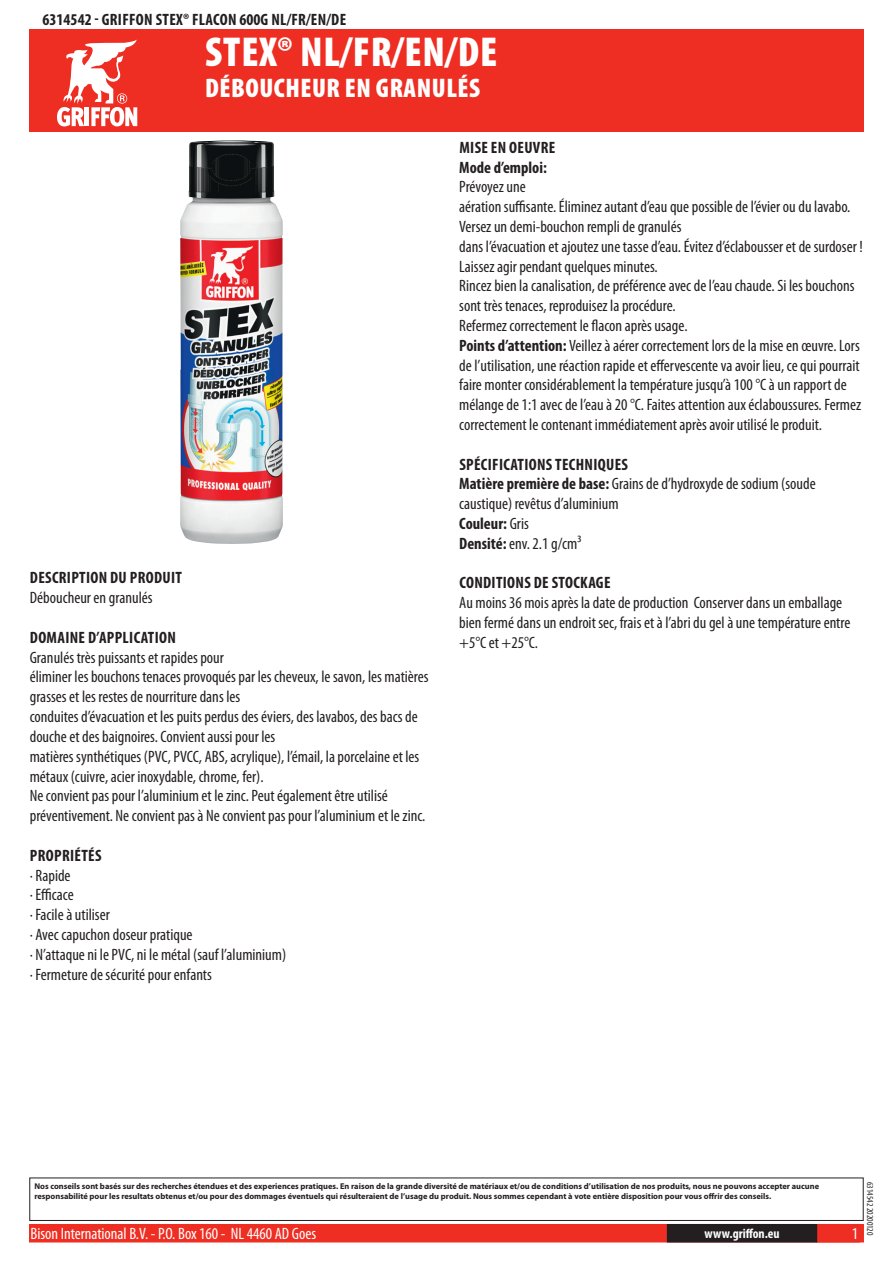
<style>
.page{position:relative;width:893px;height:1263px;background:#fff}
.page>*{position:absolute;margin:0;border:0;box-sizing:border-box;transform-origin:0 0}
.t1{font:900 condensed 42px "Myriad Pro";letter-spacing:.02em;color:#fff}
.t2{font:900 condensed 27px "Myriad Pro";letter-spacing:.02em;color:#fff}
.t3{font:condensed 16.5px/19.8px "Myriad Pro";color:#231f20}
.t4{font:700 condensed 16.5px/19.8px "Myriad Pro";letter-spacing:.02em;color:#231f20}
.t5{font:condensed 16.5px "Myriad Pro";color:#fff}
.t6{font:700 condensed 13.5px "Myriad Pro";color:#fff}
.t7{font:condensed 9px "Myriad Pro";color:#231f20}
.t8{font:700 8.4px/10.1px "Myriad Pro";color:#231f20}
.s1{font-weight:700}
</style>
<div class="page">
<div style="left:30px;top:1225px;width:833px;height:17px;background:#ee2e22"></div>
<div style="left:29px;top:1224px;width:835px;height:18px;border:2px solid #ee2e22"></div>
<div style="left:816px;top:1224px;width:44px;height:18px;border:2px solid #ee2e22"></div>
<div style="left:668px;top:1225px;width:148px;height:17px;background:#231f20"></div>
<div style="left:667px;top:1224px;width:150px;height:18px;border:2px solid #231f20"></div>
<div style="left:29px;top:1177px;width:835px;height:44px;border:1px solid #231f20"></div>
<div style="left:30px;top:30px;width:834px;height:102px;background:#ee2e22"></div>
<svg style="left:57px;top:39px;width:80px;height:87px"></svg>
<img style="left:180px;top:140px;width:103px;height:404px">
<p class="t4" style="left:43px;top:9px;width:304px">6314542 - GRIFFON STEX® FLACON 600G NL/FR/EN/DE</p>
<h1 class="t1" style="left:205px;top:25px;width:290px">STEX® NL/FR/EN/DE</h1>
<h2 class="t2" style="left:205px;top:70px;width:277px">DÉBOUCHEUR EN GRANULÉS</h2>
<p class="t4" style="left:30px;top:568px;width:154px">DESCRIPTION DU PRODUIT</p>
<p class="t3" style="left:30px;top:588px;width:124px">Déboucheur en granulés</p>
<p class="t4" style="left:30px;top:627px;width:147px">DOMAINE D’APPLICATION</p>
<p class="t3" style="left:30px;top:647px;width:400px">Granulés très puissants et rapides pour<br>éliminer les bouchons tenaces provoqués par les cheveux, le savon, les matières grasses et les restes de nourriture dans les<br>conduites d’évacuation et les puits perdus des éviers, des lavabos, des bacs de douche et des baignoires. Convient aussi pour les<br>matières synthétiques (PVC, PVCC, ABS, acrylique), l’émail, la porcelaine et les métaux (cuivre, acier inoxydable, chrome, fer).<br>Ne convient pas pour l’aluminium et le zinc. Peut également être utilisé préventivement. Ne convient pas à Ne convient pas pour l’aluminium et le zinc.</p>
<p class="t4" style="left:30px;top:845px;width:72px">PROPRIÉTÉS</p>
<p class="t3" style="left:30px;top:865px;width:258px">· Rapide<br>· Efficace<br>· Facile à utiliser<br>· Avec capuchon doseur pratique<br>· N’attaque ni le PVC, ni le métal (sauf l’aluminium) · Fermeture de sécurité pour enfants</p>
<p class="t4" style="left:459px;top:137px;width:98px">MISE EN OEUVRE<br>MODE D’EMPLOI:</p>
<p class="t3" style="left:459px;top:177px;width:405px">Prévoyez une<br>aération suffisante. Éliminez autant d’eau que possible de l’évier ou du lavabo.<br>Versez un demi-bouchon rempli de granulés<br>dans l’évacuation et ajoutez une tasse d’eau. Évitez d’éclabousser et de surdoser !<br>Laissez agir pendant quelques minutes.<br>Rincez bien la canalisation, de préférence avec de l’eau chaude. Si les bouchons sont très tenaces, reproduisez la procédure.<br>Refermez correctement le flacon après usage.<br><span class="s1">POINTS D’ATTENTION:</span> Veillez à aérer correctement lors de la mise en œuvre. Lors de l’utilisation, une réaction rapide et effervescente va avoir lieu, ce qui pourrait faire monter considérablement la température jusqu’à 100 °C à un rapport de mélange de 1:1 avec de l’eau à 20 °C. Faites attention aux éclaboussures. Fermez correctement le contenant immédiatement après avoir utilisé le produit.</p>
<p class="t3" style="left:459px;top:454px;width:358px"><span class="s1">SPÉCIFICATIONS TECHNIQUES<br>MATIÈRE PREMIÈRE DE BASE:</span> Grains de d’hydroxyde de sodium (soude caustique) revêtus d’aluminium<br><span class="s1">COULEUR:</span> Gris<br><span class="s1">DENSITÉ:</span> env. 2.1 g/cm³</p>
<p class="t4" style="left:459px;top:573px;width:153px">CONDITIONS DE STOCKAGE</p>
<p class="t3" style="left:459px;top:593px;width:393px">Au moins 36 mois après la date de production Conserver dans un emballage bien fermé dans un endroit sec, frais et à l’abri du gel à une température entre +5°C et +25°C.</p>
<p class="t8" style="left:34px;top:1181px;width:786px">Nos conseils sont basés sur des recherches étendues et des experiences pratiques. En raison de la grande diversité de matériaux et/ou de conditions d’utilisation de nos produits, nous ne pouvons accepter aucune responsabilité pour les resultats obtenus et/ou pour des dommages éventuels qui résulteraient de l’usage du produit. Nous sommes cependant à vote entière disposition pour vous offrir des conseils.</p>
<p class="t5" style="left:31px;top:1224px;width:287px">Bison International B.V. - P.O. Box 160 - NL 4460 AD Goes</p>
<p class="t6" style="left:704px;top:1225px;width:77px">WWW.GRIFFON.EU</p>
<p class="t5" style="left:852px;top:1224px;width:8px">1</p>
<p class="t7" style="left:875px;top:1182px;width:55px;rotate:90deg">6314542 20200120</p>
</div>
